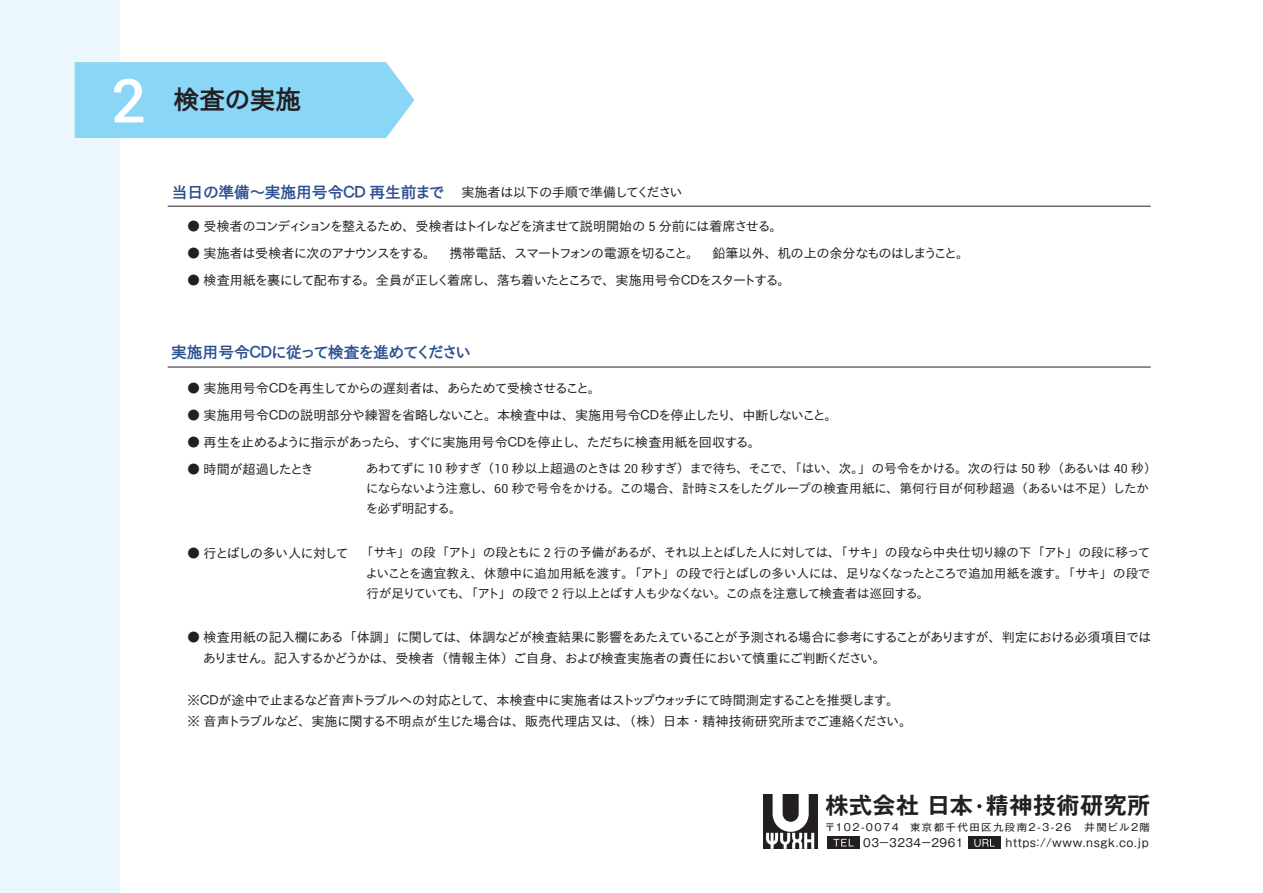
<style>
.page{position:relative;width:1263px;height:893px;background:#fff}
.page>*{position:absolute;margin:0;border:0;box-sizing:border-box;transform-origin:0 0}
.t1{font:700 60.75px "Capella";color:#fff}
.t2{font:700 25.65px "Capella";color:#231f20}
.t3{font:700 23.1px "Gothic MB101 Pro De";letter-spacing:.02em;color:#231f20}
.t4{font:700 15.75px "Capella";color:#2d5091}
.t5{font:13.05px/21px "Capella";color:#231f20}
.t6{font:12.75px/20.4px "Capella";letter-spacing:.005em;color:#231f20}
.t7{font:11.1px "Gothic MB101 Pro";letter-spacing:.05em;color:#231f20}
.t8{font:9.9px "Gothic MB101 Pro";letter-spacing:.135em;color:#231f20;scale:1.05 1}
</style>
<div class="page">
<div style="left:0;top:0;width:120px;height:893px;background:#eaf7fd"></div>
<div style="left:75px;top:62px;width:339px;height:76px;background:#89d6f7"></div>
<hr style="left:168px;top:206px;width:983px;height:1px;background:#231f20">
<hr style="left:168px;top:367px;width:983px;height:1px;background:#231f20">
<div style="left:827px;top:836px;width:32px;height:13px;background:#231f20"></div>
<svg style="left:833px;top:839px;width:20px;height:7px"></svg>
<div style="left:968px;top:836px;width:32px;height:13px;background:#231f20"></div>
<svg style="left:974px;top:839px;width:21px;height:8px"></svg>
<div style="left:763px;top:795px;width:55px;height:54px;background:#231f20"></div>
<svg style="left:977px;top:804px;width:4px;height:4px"></svg>
<svg style="left:766px;top:794px;width:48px;height:55px"></svg>
<h1 class="t1" style="left:111px;top:58px;width:36px">2</h1>
<h2 class="t2" style="left:174px;top:82px;width:129px">検査の実施</h2>
<p class="t4" style="left:172px;top:181px;width:289px">当日の準備～実施用号令ＣＤ 再生前まで　</p>
<p class="t5" style="left:187px;top:215px;width:590px">● 受検者のコンディションを整えるため、受検者はトイレなどを済ませて説明開始の 5 分前には着席させる。</p>
<p class="t5" style="left:187px;top:242px;width:777px">● 実施者は受検者に次のアナウンスをする。　携帯電話、スマートフォンの電源を切ること。　鉛筆以外、机の上の余分なものはしまうこと。</p>
<p class="t5" style="left:187px;top:269px;width:598px">● 検査用紙を裏にして配布する。全員が正しく着席し、落ち着いたところで、実施用号令ＣＤをスタートする。</p>
<p class="t5" style="left:461px;top:182px;width:222px">実施者は以下の手順で準備してください</p>
<p class="t4" style="left:171px;top:341px;width:301px">実施用号令ＣＤに従って検査を進めてください</p>
<p class="t5" style="left:187px;top:377px;width:409px">● 実施用号令ＣＤを再生してからの遅刻者は、あらためて受検させること。</p>
<p class="t5" style="left:187px;top:404px;width:645px">● 実施用号令ＣＤの説明部分や練習を省略しないこと。本検査中は、実施用号令ＣＤを停止したり、中断しないこと。</p>
<p class="t5" style="left:187px;top:431px;width:569px">● 再生を止めるように指示があったら、すぐに実施用号令ＣＤを停止し、ただちに検査用紙を回収する。</p>
<p class="t5" style="left:187px;top:458px;width:127px">● 時間が超過したとき</p>
<p class="t6" style="left:366px;top:457px;width:786px">あわてずに 10 秒すぎ（10 秒以上超過のときは 20 秒すぎ）まで待ち、そこで、「はい、次。」の号令をかける。次の行は 50 秒（あるいは 40 秒）にならないよう注意し、 60 秒で号令をかける。この場合、計時ミスをしたグループの検査用紙に、第何行目が何秒超過（あるいは不足）したかを必ず明記する。</p>
<p class="t6" style="left:366px;top:542px;width:785px;text-align:justify">「サキ」の段「アト」の段ともに 2 行の予備があるが、それ以上とばした人に対しては、「サキ」の段なら中央仕切り線の下「アト」の段に移ってよいことを適宜教え、休憩中に追加用紙を渡す。「アト」の段で行とばしの多い人には、足りなくなったところで追加用紙を渡す。「サキ」の段で行が足りていても、「アト」の段で 2 行以上とばす人も少なくない。この点を注意して検査者は巡回する。</p>
<p class="t5" style="left:187px;top:543px;width:162px">● 行とばしの多い人に対して</p>
<p class="t5" style="left:187px;top:627px;width:965px">● 検査用紙の記入欄にある「体調」に関しては、体調などが検査結果に影響をあたえていることが予測される場合に参考にすることがありますが、判定における必須項目では　 ありません。記入するかどうかは、受検者（情報主体）ご自身、および検査実施者の責任において慎重にご判断ください。</p>
<p class="t5" style="left:187px;top:690px;width:720px">※ＣＤが途中で止まるなど音声トラブルへの対応として、本検査中に実施者はストップウォッチにて時間測定することを推奨します。※ 音声トラブルなど、実施に関する不明点が生じた場合は、販売代理店又は、（株）日本・精神技術研究所までご連絡ください。</p>
<h3 class="t3" style="left:825px;top:786px;width:326px">株式会社 日本精神技術研究所</h3>
<p class="t8" style="left:825px;top:819px;width:311px">〒102-0074 東京都千代田区九段南2-3-26　井関ビル2階</p>
<p class="t7" style="left:863px;top:834px;width:102px">03－3234－2961</p>
<p class="t7" style="left:1005px;top:834px;width:145px">https：//www.nsgk.co.jp</p>
</div>
